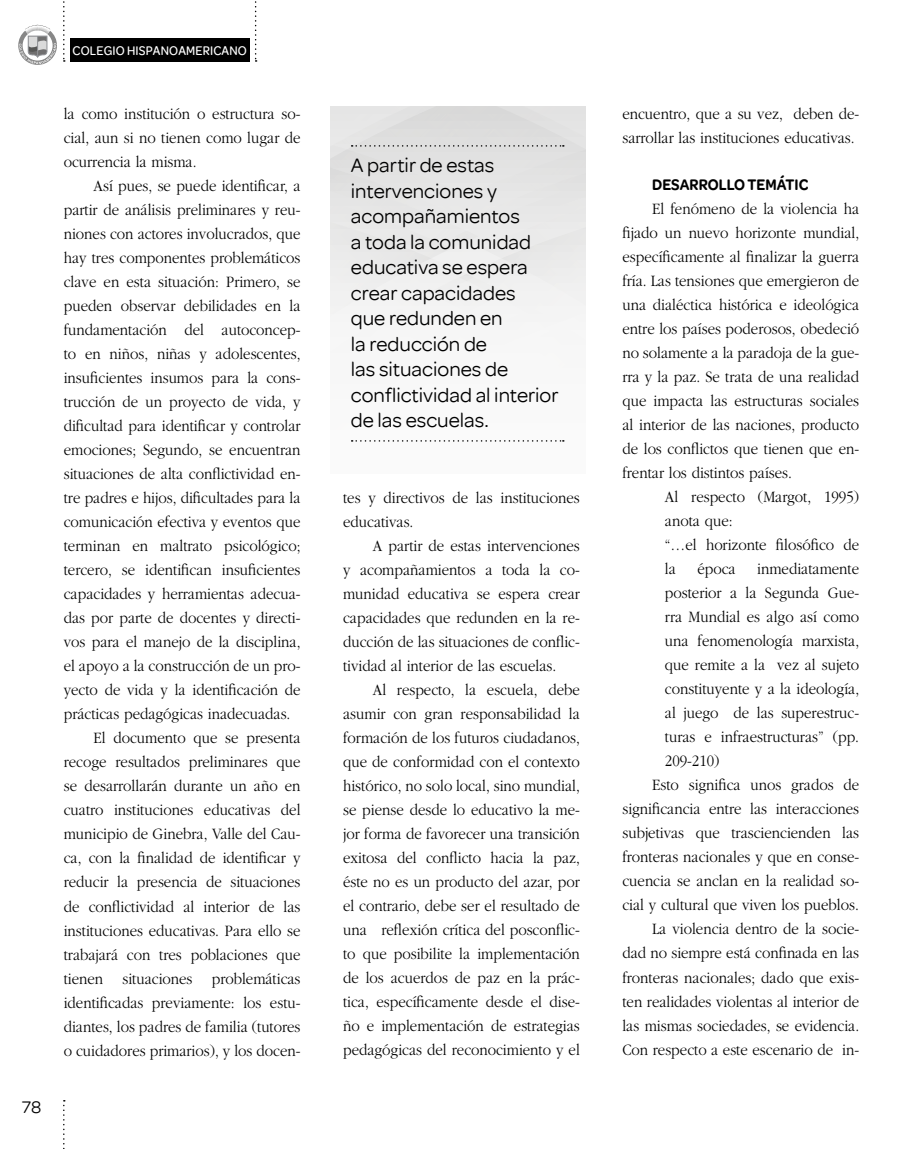
<style>
.page{position:relative;width:923px;height:1149px;background:#fff}
.page>*{position:absolute;margin:0;border:0;box-sizing:border-box;transform-origin:0 0}
.t1{font:21px/25.5px "Omnes";color:#000}
.t2{font:18px "Omnes";color:#000}
.t3{font:300 16.5px/24px "Garamond";color:#000;text-align:justify;scale:.9 1}
.t4{font:600 16.5px "Omnes";color:#000;scale:.9 1}
.t5{font:500 13.5px "Omnes";letter-spacing:.015em;color:#fff;scale:.9 1}
</style>
<div class="page">
<svg style="left:63px;top:1100px;width:2px;height:49px"></svg>
<div style="left:70px;top:38px;width:179px;height:24px;background:#000"></div>
<svg style="left:63px;top:1px;width:2px;height:61px"></svg>
<svg style="left:255px;top:1px;width:2px;height:61px"></svg>
<svg style="left:18px;top:24px;width:39px;height:41px"></svg>
<svg style="left:331px;top:106px;width:255px;height:336px"></svg>
<p class="t2" style="left:22px;top:1096px;width:21px">78</p>
<p class="t5" style="left:73px;top:43px;width:195px">COLEGIO HISPANOAMERICANO</p>
<p class="t3" style="left:64px;top:102px;width:265px">la como institución o estructura so&shy;cial, aun si no tienen como lugar de ocurrencia la misma.</p>
<p class="t3" style="left:94px;top:174px;width:231px">Así pues, se puede identificar, a</p>
<p class="t3" style="left:64px;top:198px;width:264px">partir de análisis preliminares y reu-</p>
<p class="t3" style="left:64px;top:222px;width:264px">niones con actores involucrados, que</p>
<p class="t3" style="left:64px;top:246px;width:264px">hay tres componentes problemáticos</p>
<p class="t3" style="left:64px;top:270px;width:265px">clave en esta situación: Primero, se</p>
<p class="t3" style="left:64px;top:294px;width:265px">pueden observar debilidades en la</p>
<p class="t3" style="left:64px;top:318px;width:264px">fundamentación del autoconcep-</p>
<p class="t3" style="left:64px;top:342px;width:265px">to en niños, niñas y adolescentes,</p>
<p class="t3" style="left:64px;top:366px;width:264px">insuficientes insumos para la cons-</p>
<p class="t3" style="left:64px;top:390px;width:265px">trucción de un proyecto de vida, y</p>
<p class="t3" style="left:64px;top:414px;width:265px">dificultad para identificar y controlar</p>
<p class="t3" style="left:64px;top:438px;width:264px">emociones; Segundo, se encuentran</p>
<p class="t3" style="left:64px;top:462px;width:264px">situaciones de alta conflictividad en-</p>
<p class="t3" style="left:64px;top:486px;width:264px">tre padres e hijos, dificultades para la</p>
<p class="t3" style="left:64px;top:510px;width:265px">comunicación efectiva y eventos que</p>
<p class="t3" style="left:64px;top:534px;width:264px">terminan en maltrato psicológico;</p>
<p class="t3" style="left:64px;top:558px;width:264px">tercero, se identifican insuficientes</p>
<p class="t3" style="left:64px;top:582px;width:264px">capacidades y herramientas adecua-</p>
<p class="t3" style="left:64px;top:606px;width:264px">das por parte de docentes y directi-</p>
<p class="t3" style="left:64px;top:630px;width:264px">vos para el manejo de la disciplina,</p>
<p class="t3" style="left:64px;top:654px;width:264px">el apoyo a la construcción de un pro-</p>
<p class="t3" style="left:64px;top:678px;width:264px">yecto de vida y la identificación de</p>
<p class="t3" style="left:64px;top:702px;width:253px">prácticas pedagógicas inadecuadas.</p>
<p class="t3" style="left:94px;top:726px;width:231px">El documento que se presenta</p>
<p class="t3" style="left:64px;top:750px;width:265px">recoge resultados preliminares que</p>
<p class="t3" style="left:64px;top:774px;width:265px">se desarrollarán durante un año en</p>
<p class="t3" style="left:64px;top:798px;width:264px">cuatro instituciones educativas del</p>
<p class="t3" style="left:64px;top:822px;width:264px">municipio de Ginebra, Valle del Cau-</p>
<p class="t3" style="left:64px;top:846px;width:265px">ca, con la finalidad de identificar y</p>
<p class="t3" style="left:64px;top:870px;width:264px">reducir la presencia de situaciones</p>
<p class="t3" style="left:64px;top:894px;width:265px">de conflictividad al interior de las</p>
<p class="t3" style="left:64px;top:918px;width:265px">instituciones educativas. Para ello se</p>
<p class="t3" style="left:64px;top:942px;width:264px">trabajará con tres poblaciones que</p>
<p class="t3" style="left:64px;top:966px;width:264px">tienen situaciones problemáticas</p>
<p class="t3" style="left:64px;top:990px;width:264px">identificadas previamente: los estu-</p>
<p class="t3" style="left:64px;top:1014px;width:265px">diantes, los padres de familia (tutores</p>
<p class="t3" style="left:64px;top:1038px;width:264px">o cuidadores primarios), y los docen-</p>
<p class="t1" style="left:351px;top:152px;width:209px">A partir de estas intervenciones y acompañamientos<br>a toda la comunidad educativa se espera crear capacidades<br>que redunden en<br>la reducción de<br>las situaciones de conflictividad al interior de las escuelas.</p>
<p class="t3" style="left:343px;top:485px;width:264px">tes y directivos de las instituciones educativas.</p>
<p class="t3" style="left:343px;top:533px;width:265px;text-indent:30px">A partir de estas intervenciones y acompañamientos a toda la co&shy;munidad educativa se espera crear capacidades que redunden en la re&shy;ducción de las situaciones de conflic&shy;tividad al interior de las escuelas.</p>
<p class="t3" style="left:343px;top:677px;width:265px;text-indent:30px">Al respecto, la escuela, debe asumir con gran responsabilidad la formación de los futuros ciudadanos, que de conformidad con el contexto histórico, no solo local, sino mundial, se piense desde lo educativo la me&shy;jor forma de favorecer una transición exitosa del conflicto hacia la paz, éste no es un producto del azar, por el contrario, debe ser el resultado de una reflexión crítica del posconflic&shy;to que posibilite la implementación de los acuerdos de paz en la prác&shy;tica, específicamente desde el dise&shy;ño e implementación de estrategias pedagógicas del reconocimiento y el</p>
<p class="t3" style="left:622px;top:102px;width:264px">encuentro, que a su vez, deben de&shy;sarrollar las instituciones educativas.</p>
<p class="t4" style="left:652px;top:175px;width:175px">DESARROLLO TEMÁTIC</p>
<p class="t3" style="left:622px;top:197px;width:265px;text-indent:30px">El fenómeno de la violencia ha fijado un nuevo horizonte mundial, específicamente al finalizar la guerra fría. Las tensiones que emergieron de una dialéctica histórica e ideológica entre los países poderosos, obedeció no solamente a la paradoja de la gue&shy;rra y la paz. Se trata de una realidad que impacta las estructuras sociales al interior de las naciones, producto de los conflictos que tienen que en&shy;frentar los distintos países.</p>
<p class="t3" style="left:665px;top:485px;width:217px;text-align:left">Al respecto (Margot, 1995) anota que:<br>“…el horizonte filosófico de la</p>
<p class="t3" style="left:697px;top:557px;width:44px">época</p>
<p class="t3" style="left:757px;top:557px;width:115px">inmediatamente</p>
<p class="t3" style="left:665px;top:581px;width:217px">posterior a la Segunda Gue-</p>
<p class="t3" style="left:665px;top:605px;width:217px">rra Mundial es algo así como</p>
<p class="t3" style="left:665px;top:629px;width:217px">una fenomenología marxista,</p>
<p class="t3" style="left:665px;top:653px;width:217px">que remite a la vez al sujeto</p>
<p class="t3" style="left:665px;top:677px;width:217px">constituyente y a la ideología,</p>
<p class="t3" style="left:665px;top:701px;width:217px">al juego de las superestruc-</p>
<p class="t3" style="left:665px;top:725px;width:217px">turas e infraestructuras” (pp.</p>
<p class="t3" style="left:665px;top:749px;width:62px">209-210)</p>
<p class="t3" style="left:652px;top:773px;width:231px">Esto significa unos grados de</p>
<p class="t3" style="left:622px;top:797px;width:265px">significancia entre las interacciones</p>
<p class="t3" style="left:622px;top:821px;width:265px">subjetivas que trasciencienden las</p>
<p class="t3" style="left:622px;top:845px;width:264px">fronteras nacionales y que en conse-</p>
<p class="t3" style="left:622px;top:869px;width:264px">cuencia se anclan en la realidad so-</p>
<p class="t3" style="left:622px;top:893px;width:264px">cial y cultural que viven los pueblos.</p>
<p class="t3" style="left:652px;top:917px;width:231px">La violencia dentro de la socie-</p>
<p class="t3" style="left:622px;top:941px;width:264px">dad no siempre está confinada en las</p>
<p class="t3" style="left:622px;top:965px;width:264px">fronteras nacionales; dado que exis-</p>
<p class="t3" style="left:622px;top:989px;width:264px">ten realidades violentas al interior de</p>
<p class="t3" style="left:622px;top:1013px;width:265px">las mismas sociedades, se evidencia.</p>
<p class="t3" style="left:622px;top:1037px;width:264px">Con respecto a este escenario de in-</p>
</div>
